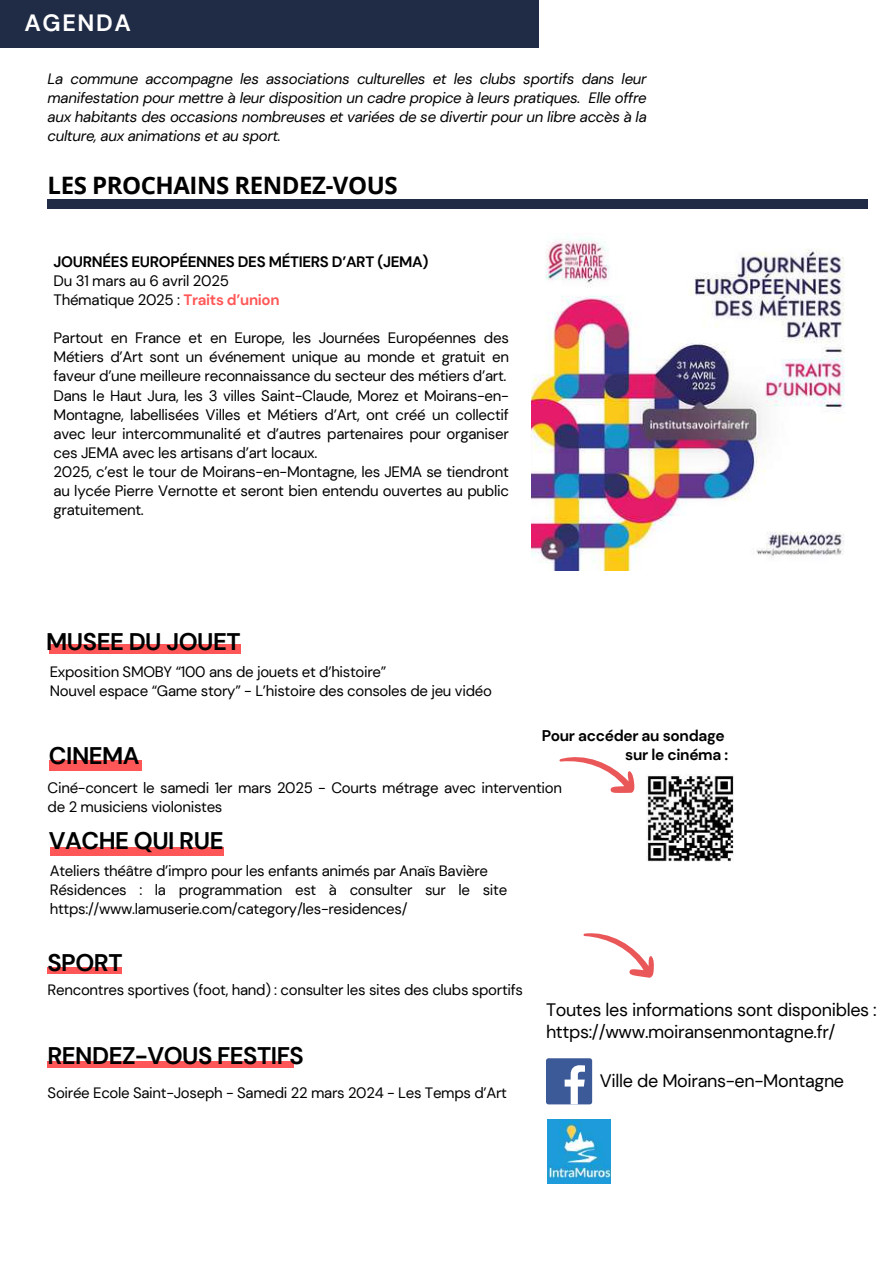
<style>
.page{position:relative;width:894px;height:1264px;background:#fff}
.page>*{position:absolute;margin:0;border:0;box-sizing:border-box;transform-origin:0 0}
.t1{font:700 24px "DM Sans";letter-spacing:-.02em;color:#000}
.t2{font:700 24px "Open Sans";letter-spacing:-.02em;color:#000}
.t3{font:700 23.55px "DM Sans";letter-spacing:.07em;color:#fff}
.t4{font:18px/22.5px "DM Sans";letter-spacing:-.02em;color:#000}
.t5{font:700 15.45px/19.2px "DM Sans";letter-spacing:-.02em;color:#000;text-align:right}
.t6{font:15.15px/19.2px "DM Sans";letter-spacing:-.02em;color:#000}
.t7{font:700 15.15px "DM Sans";letter-spacing:-.02em;color:#000}
.t8{font:15px/19.2px "DM Sans";letter-spacing:-.02em;color:#000}
.t9{font:italic 15px/19.2px "DM Sans";letter-spacing:-.02em;color:#000;text-align:justify}
.s1{font-weight:700;color:#ff5757}
</style>
<div class="page">
<div style="left:0;top:0;width:538px;height:47px;background:#202b45"></div>
<div style="left:50px;top:847px;width:173px;height:9px;background:#ff5757"></div>
<div style="left:48px;top:1061px;width:246px;height:6px;background:#ff5757"></div>
<div style="left:49px;top:644px;width:192px;height:9px;background:#ff5757"></div>
<div style="left:48px;top:199px;width:820px;height:9px;background:#202b45"></div>
<div style="left:49px;top:759px;width:93px;height:11px;background:#ff5757"></div>
<svg style="left:583px;top:933px;width:71px;height:45px"></svg>
<div style="left:546px;top:1058px;width:46px;height:46px;background:#3d5a98;border-radius:3px"></div>
<svg style="left:564px;top:1065px;width:21px;height:39px"></svg>
<img style="left:547px;top:1119px;width:63px;height:64px">
<div style="left:48px;top:967px;width:74px;height:7px;background:#ff5757"></div>
<img style="left:531px;top:238px;width:314px;height:332px">
<svg style="left:559px;top:757px;width:76px;height:36px"></svg>
<img style="left:646px;top:774px;width:88px;height:88px">
<h2 class="t3" style="left:24px;top:7px;width:108px">AGENDA</h2>
<p class="t9" style="left:48px;top:69px;width:600px">La commune accompagne les associations culturelles et les clubs sportifs dans leur manifestation pour mettre à leur disposition un cadre propice à leurs pratiques. Elle offre aux habitants des occasions nombreuses et variées de se divertir pour un libre accès à la culture, aux animations et au sport.</p>
<h1 class="t2" style="left:48px;top:168px;width:351px">LES PROCHAINS RENDEZ-VOUS</h1>
<p class="t7" style="left:54px;top:251px;width:376px">JOURNÉES EUROPÉENNES DES MÉTIERS D’ART (JEMA)</p>
<p class="t6" style="left:54px;top:271px;width:227px">Du 31 mars au 6 avril 2025<br>Thématique 2025 : <span class="s1">Traits d’union</span></p>
<p class="t6" style="left:54px;top:328px;width:457px">Partout en France et en Europe, les Journées Européennes des Métiers d’Art sont un événement unique au monde et gratuit en faveur d’une meilleure reconnaissance du secteur des métiers d’art.<br>Dans le Haut Jura, les 3 villes Saint-Claude, Morez et Moirans-en-Montagne, labellisées Villes et Métiers d’Art, ont créé un collectif avec leur intercommunalité et d’autres partenaires pour organiser ces JEMA avec les artisans d’art locaux.<br>2025, c’est le tour de Moirans-en-Montagne, les JEMA se tiendront au lycée Pierre Vernotte et seront bien entendu ouvertes au public gratuitement.</p>
<h1 class="t1" style="left:46px;top:626px;width:196px">MUSEE DU JOUET</h1>
<p class="t8" style="left:50px;top:662px;width:443px">Exposition SMOBY “100 ans de jouets et d’histoire”<br>Nouvel espace “Game story” - L’histoire des consoles de jeu vidéo</p>
<h1 class="t1" style="left:49px;top:740px;width:92px">CINEMA</h1>
<p class="t5" style="left:541px;top:726px;width:188px">Pour accéder au sondage sur le cinéma :</p>
<p class="t8" style="left:48px;top:777px;width:515px">Ciné-concert le samedi 1er mars 2025 - Courts métrage avec intervention de 2 musiciens violonistes</p>
<h1 class="t1" style="left:49px;top:825px;width:176px">VACHE QUI RUE</h1>
<p class="t8" style="left:50px;top:861px;width:459px">Ateliers théâtre d’impro pour les enfants animés par Anaïs Bavière<br>Résidences : la programmation est à consulter sur le site https://www.lamuserie.com/category/les-residences/</p>
<h1 class="t1" style="left:47px;top:947px;width:77px">SPORT</h1>
<p class="t8" style="left:48px;top:979px;width:476px">Rencontres sportives (foot, hand) : consulter les sites des clubs sportifs</p>
<h1 class="t1" style="left:47px;top:1040px;width:258px">RENDEZ-VOUS FESTIFS</h1>
<p class="t8" style="left:48px;top:1083px;width:461px">Soirée Ecole Saint-Joseph - Samedi 22 mars 2024 - Les Temps d’Art</p>
<p class="t4" style="left:546px;top:998px;width:332px">Toutes les informations sont disponibles : https://www.moiransenmontagne.fr/</p>
<p class="t4" style="left:599px;top:1069px;width:246px">Ville de Moirans-en-Montagne</p>
</div>
